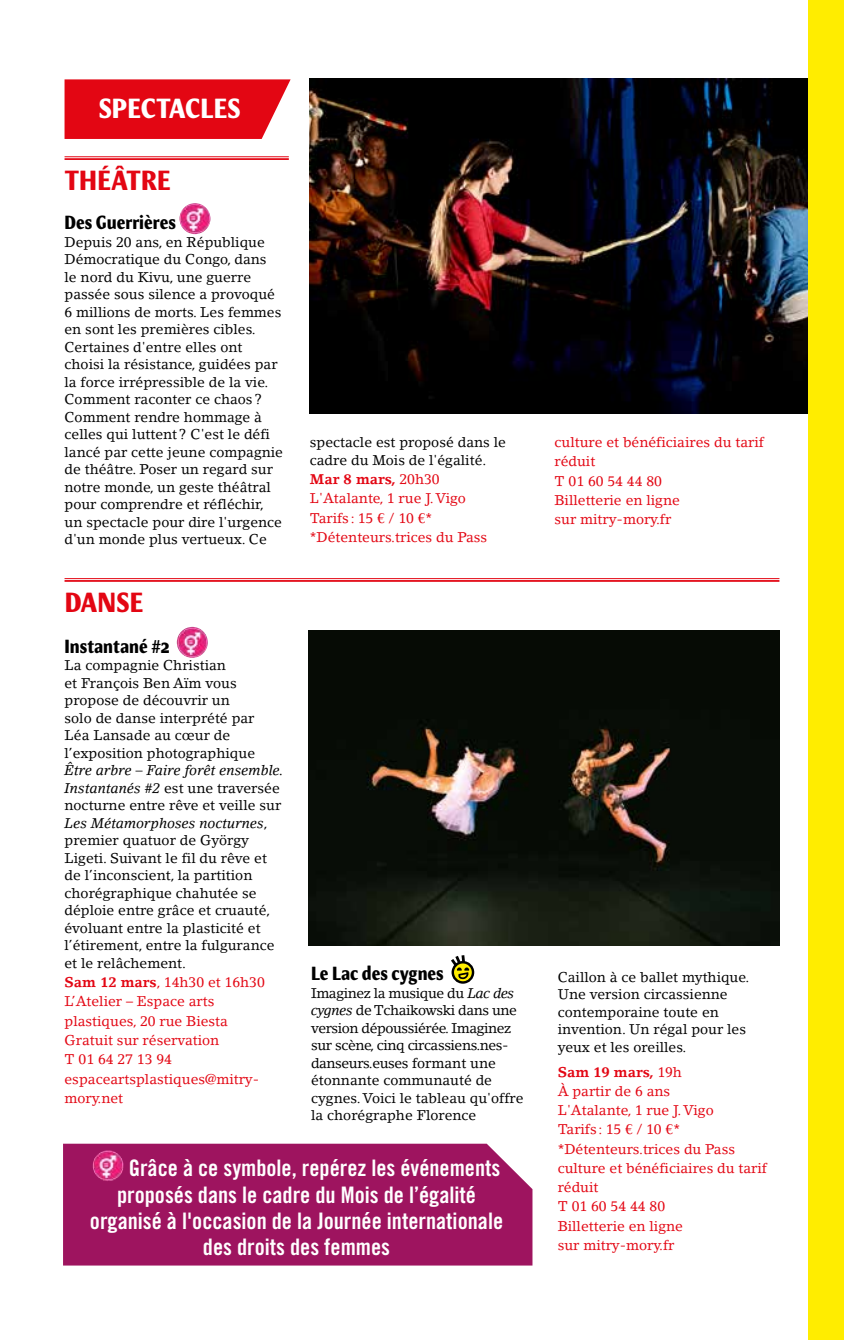
<style>
.page{position:relative;width:844px;height:1340px;background:#fff}
.page>*{position:absolute;margin:0;border:0;box-sizing:border-box;transform-origin:0 0}
.t1{font:700 condensed 28px "Meadow Pro";letter-spacing:.01em;color:#e30613}
.t2{font:700 condensed 28px "Meadow Pro";letter-spacing:.01em;color:#fff}
.t3{font:22.75px "Trade Gothic Bold Cond Twenty";color:#fff}
.t4{font:700 condensed 19.25px "Meadow Pro";color:#000}
.t5{font:14px/17.5px "Lino Letter";color:#000}
.t6{font:14px/19.2px "Lino Letter";color:#e30613}
.t7{font:14px/17.5px "Lino Letter";letter-spacing:-.03em;color:#000}
.s1{font-style:italic}
.s2{font-weight:700}
</style>
<div class="page">
<hr style="left:64px;top:578px;width:715px;height:1px;background:#e30613">
<hr style="left:64px;top:580px;width:715px;height:2px;background:#e30613">
<img style="left:177px;top:627px;width:31px;height:31px;border-radius:15px">
<svg style="left:452px;top:962px;width:21px;height:20px"></svg>
<div style="left:451px;top:961px;width:23px;height:22px;border:2px solid #000;border-radius:50%"></div>
<svg style="left:451px;top:955px;width:18px;height:25px"></svg>
<svg style="left:64px;top:79px;width:226px;height:60px;background:#e41723"></svg>
<hr style="left:64px;top:156px;width:225px;height:1px;background:#e30613">
<hr style="left:64px;top:158px;width:225px;height:2px;background:#e30613">
<img style="left:179px;top:203px;width:31px;height:31px;border-radius:15px">
<img style="left:308px;top:630px;width:471px;height:315px">
<div style="left:63px;top:1143px;width:469px;height:122px;background:#9e145f"></div>
<img style="left:93px;top:1150px;width:31px;height:31px;border-radius:15px">
<img style="left:309px;top:79px;width:498px;height:334px">
<div style="left:807px;top:0;width:36px;height:1339px;background:#ffed00"></div>
<h1 class="t2" style="left:99px;top:92px;width:143px">SPECTACLES</h1>
<h1 class="t1" style="left:65px;top:163px;width:107px">THÉÂTRE</h1>
<h3 class="t4" style="left:64px;top:211px;width:113px">Des Guerrières</h3>
<p class="t5" style="left:64px;top:233px;width:220px">Depuis 20 ans, en République<br>Démocratique du Congo, dans<br>le nord du Kivu, une guerre passée sous silence a provoqué<br>6 millions de morts. Les femmes en sont les premières cibles.<br>Certaines d'entre elles ont choisi la résistance, guidées par la force irrépressible de la vie.<br>Comment raconter ce chaos?<br>Comment rendre hommage à celles qui luttent? C'est le défi lancé par cette jeune compagnie de théâtre. Poser un regard sur notre monde, un geste théâtral pour comprendre et réfléchir, un spectacle pour dire l'urgence d'un monde plus vertueux. Ce</p>
<h1 class="t1" style="left:65px;top:585px;width:80px">DANSE</h1>
<h3 class="t4" style="left:64px;top:634px;width:107px">Instantané #2</h3>
<p class="t5" style="left:64px;top:656px;width:192px">La compagnie Christian<br>et François Ben Aïm vous propose de découvrir un solo de danse interprété par<br>Léa Lansade au cœur de l’exposition photographique</p>
<p class="t5" style="left:64px;top:761px;width:221px"><span class="s1">Être arbre – Faire forêt ensemble.<br>Instantanés #2</span> est une traversée nocturne entre rêve et veille sur<br><span class="s1">Les Métamorphoses nocturnes</span>, premier quatuor de György<br>Ligeti. Suivant le fil du rêve et de l’inconscient, la partition chorégraphique chahutée se déploie entre grâce et cruauté, évoluant entre la plasticité et l’étirement, entre la fulgurance et le relâchement.</p>
<p class="t6" style="left:64px;top:972px;width:202px"><span class="s2">Sam 12 mars</span>, 14h30 et 16h30<br>L’Atelier – Espace arts plastiques, 20 rue Biesta<br>Gratuit sur réservation<br>T 01 64 27 13 94 espaceartsplastiques@mitry&shy;mory.net</p>
<p class="t5" style="left:310px;top:433px;width:198px">spectacle est proposé dans le cadre du Mois de l'égalité.</p>
<p class="t6" style="left:310px;top:469px;width:179px"><span class="s2">Mar 8 mars,</span> 20h30<br>L'Atalante, 1 rue J. Vigo<br>Tarifs : 15 € / 10 €* *Détenteurs.trices du Pass</p>
<h3 class="t4" style="left:311px;top:962px;width:134px">Le Lac des cygnes</h3>
<p class="t7" style="left:311px;top:984px;width:214px">Imaginez la musique du <span class="s1">Lac des cygnes</span> de Tchaikowski dans une version dépoussiérée. Imaginez sur scène, cinq circassiens.nes&shy;danseurs.euses formant une étonnante communauté de cygnes. Voici le tableau qu'offre la chorégraphe Florence</p>
<h2 class="t3" style="left:129px;top:1154px;width:373px">Grâce à ce symbole, repérez les événements</h2>
<h2 class="t3" style="left:117px;top:1180px;width:360px">proposés dans le cadre du Mois de l’égalité</h2>
<h2 class="t3" style="left:90px;top:1206px;width:414px">organisé à l'occasion de la Journée internationale</h2>
<h2 class="t3" style="left:203px;top:1233px;width:188px">des droits des femmes</h2>
<p class="t6" style="left:554px;top:432px;width:211px">culture et bénéficiaires du tarif réduit<br>T 01 60 54 44 80<br>Billetterie en ligne<br>sur mitry-mory.fr</p>
<p class="t5" style="left:557px;top:967px;width:193px">Caillon à ce ballet mythique.<br>Une version circassienne contemporaine toute en invention. Un régal pour les yeux et les oreilles.</p>
<p class="t6" style="left:557px;top:1061px;width:211px"><span class="s2">Sam 19 mars,</span> 19h<br>À partir de 6 ans<br>L'Atalante, 1 rue J. Vigo<br>Tarifs : 15 € / 10 €* *Détenteurs.trices du Pass culture et bénéficiaires du tarif réduit<br>T 01 60 54 44 80<br>Billetterie en ligne<br>sur mitry-mory.fr</p>
</div>
